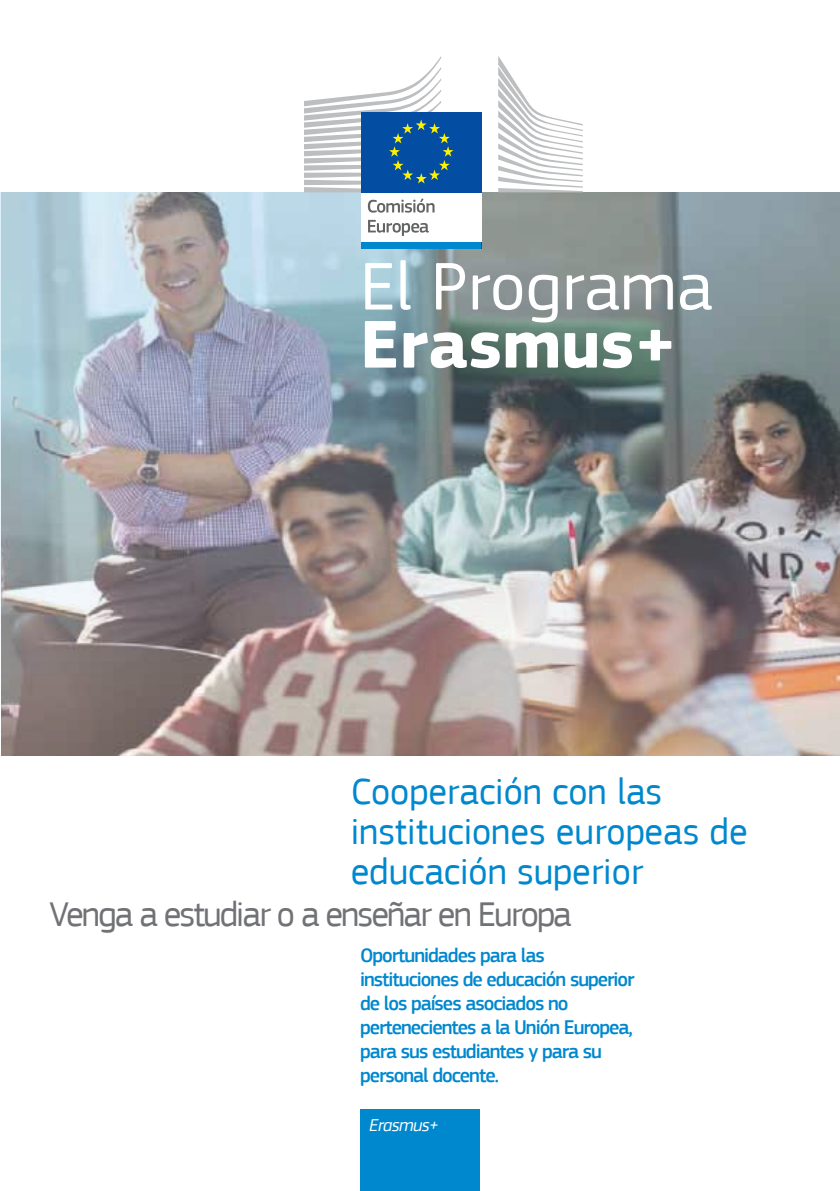
<style>
.page{position:relative;width:840px;height:1191px;background:#fff}
.page>*{position:absolute;margin:0;border:0;box-sizing:border-box;transform-origin:0 0}
.t1{font:70px "EC Square Sans Pro";color:#fff}
.t2{font:700 70px "EC Square Sans Pro";color:#fff}
.t3{font:38px/40px "EC Square Sans Pro";color:#0088ce}
.t4{font:36px "EC Square Sans Pro";letter-spacing:-.05em;color:#717275}
.t5{font:500 20.4px/24px "EC Square Sans Pro";letter-spacing:-.05em;color:#0088ce}
.t6{font:italic 18px "EC Square Sans Pro";letter-spacing:-.03em;color:#fff}
</style>
<div class="page">
<img style="left:0;top:192px;width:839px;height:563px">
<div style="left:360px;top:1109px;width:119px;height:82px;background:#0088ce"></div>
<div style="left:361px;top:190px;width:120px;height:53px;background:#fff"></div>
<div style="left:361px;top:112px;width:120px;height:80px;background:#034ea2"></div>
<svg style="left:304px;top:56px;width:149px;height:136px"></svg>
<div style="left:361px;top:242px;width:120px;height:7px;background:#0088ce"></div>
<svg style="left:498px;top:56px;width:84px;height:136px"></svg>
<svg style="left:367px;top:198px;width:67px;height:15px"></svg>
<svg style="left:368px;top:220px;width:60px;height:16px"></svg>
<div style="left:360px;top:242px;width:120px;height:7px;background:#0088ce"></div>
<h1 class="t1" style="left:360px;top:246px;width:354px">El Programa</h1>
<h1 class="t2" style="left:360px;top:302px;width:317px">Erasmus+</h1>
<h2 class="t3" style="left:350px;top:772px;width:398px">Cooperación con las instituciones europeas de educación superior</h2>
<h3 class="t4" style="left:49px;top:893px;width:523px">Venga a estudiar o a enseñar en Europa</h3>
<p class="t5" style="left:360px;top:944px;width:276px">Oportunidades para las instituciones de educación superior de los países asociados no pertenecientes a la Unión Europea, para sus estudiantes y para su personal docente.</p>
<p class="t6" style="left:369px;top:1114px;width:71px">Erasmus+</p>
</div>
